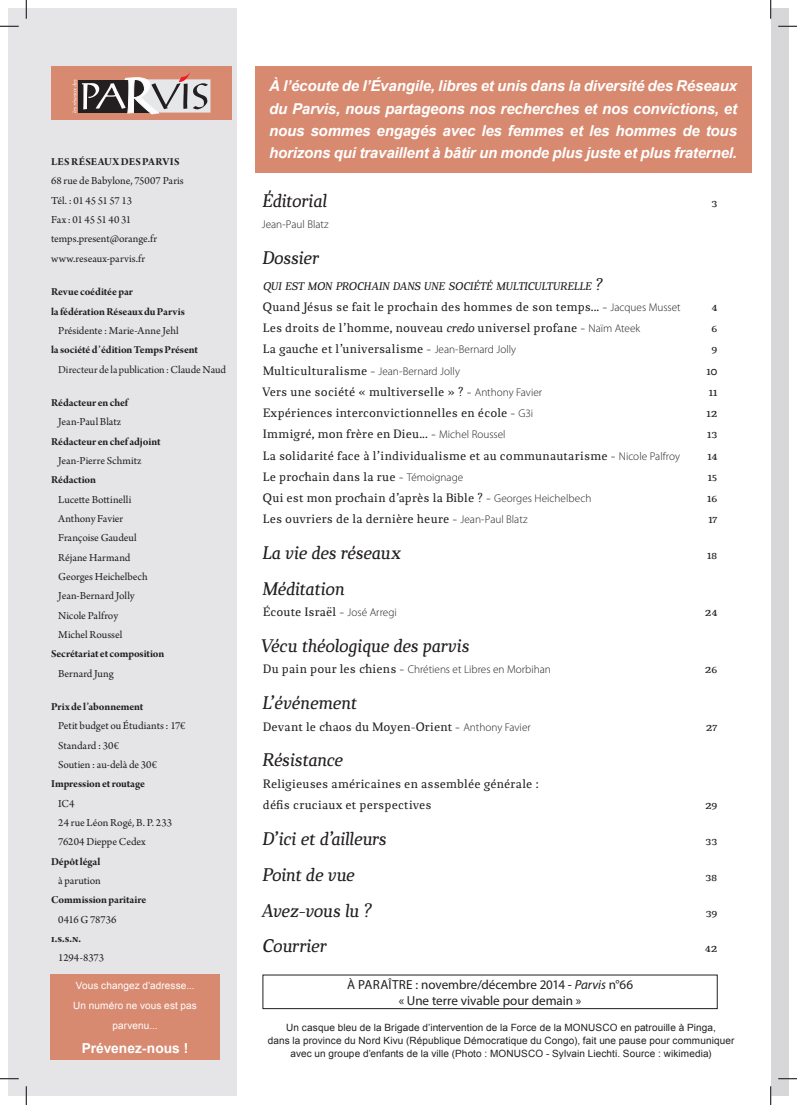
<style>
.page{position:relative;width:797px;height:1105px;background:#fff}
.page>*{position:absolute;margin:0;border:0;box-sizing:border-box;transform-origin:0 0}
.t1{font:italic 18.75px "Chucaratext";letter-spacing:-.005em;color:#231f20}
.t2{font:italic 700 15px/22.4px "Arial";letter-spacing:-.01em;color:#fff;text-align:justify}
.t3{font:700 13.75px "Arial";color:#fff}
.t4{font:13.12px/16px "Myriad Pro";color:#231f20;text-align:center}
.t5{font:12.5px/21.2px "Chucaratext";letter-spacing:.01em;color:#231f20}
.t6{font:italic 11.38px "Chucaratext";letter-spacing:.01em;color:#231f20}
.t7{font:11.25px/19.4px "Arno Pro";letter-spacing:-.005em;color:#231f20}
.t8{font:11.25px/19.4px "Arno Pro Bold Subhead";letter-spacing:-.005em;color:#231f20}
.t9{font:300 11.25px "Myriad Pro";color:#231f20}
.t10{font:11.25px "Arno Pro Subhead";letter-spacing:-.01em;color:#231f20}
.t11{font:11.25px "Arno Pro Bold Subhead";letter-spacing:.025em;color:#231f20}
.t12{font:10px/13px "Arial";letter-spacing:.01em;color:#231f20;text-align:center}
.t13{font:10px/20px "Arial";letter-spacing:.01em;color:#fff;text-align:center}
.s1{font-family:"Arno Pro"}
.s2{font-size:16.25px}
.s3{font-family:"Myriad Pro";font-weight:300;font-size:11.25px}
.s4{font-style:italic}
.s5{font-family:"Chucaratext";font-weight:400;font-size:12.5px}
</style>
<div class="page">
<div style="left:255px;top:66px;width:496px;height:106px;background:#d88a70"></div>
<div style="left:9px;top:9px;width:227px;height:1087px;background:#e5e5e7"></div>
<div style="left:50px;top:974px;width:170px;height:86px;background:#d88a70"></div>
<div style="left:51px;top:66px;width:181px;height:54px;background:#d88a70"></div>
<div style="left:78px;top:80px;width:81px;height:32px;background:#231f20"></div>
<svg style="left:82px;top:73px;width:128px;height:41px"></svg>
<svg style="left:72px;top:80px;width:4px;height:33px"></svg>
<div style="left:262px;top:975px;width:455px;height:34px;border:1px solid #231f20"></div>
<div style="left:770px;top:9px;width:18px;height:1087px;background:#d7d7d9"></div>
<div style="left:9px;top:26px;width:761px;height:18px;background:linear-gradient(to right,#e7e7e9,#fff)"></div>
<div style="left:9px;top:1061px;width:761px;height:18px;background:linear-gradient(to right,#e7e7e9,#fff)"></div>
<svg style="left:0;top:26px;width:19px;height:1px"></svg>
<svg style="left:778px;top:26px;width:19px;height:1px"></svg>
<svg style="left:0;top:1078px;width:19px;height:1px"></svg>
<svg style="left:778px;top:1078px;width:19px;height:1px"></svg>
<svg style="left:26px;top:0;width:1px;height:19px"></svg>
<svg style="left:26px;top:1086px;width:1px;height:19px"></svg>
<svg style="left:770px;top:0;width:1px;height:19px"></svg>
<svg style="left:770px;top:1086px;width:1px;height:19px"></svg>
<p class="t11" style="left:51px;top:155px;width:130px">LES RÉSEAUX DES PARVIS</p>
<p class="t7" style="left:51px;top:172px;width:134px">68 rue de Babylone, 75007 Paris<br>Tél. : 01 45 51 57 13<br>Fax : 01 45 51 40 31 temps.present@orange.fr www.reseaux-parvis.fr</p>
<p class="t8" style="left:51px;top:283px;width:135px">Revue coéditée par<br>la fédération Réseaux du Parvis</p>
<p class="t7" style="left:58px;top:321px;width:122px">Présidente : Marie-Anne Jehl</p>
<p class="t8" style="left:51px;top:341px;width:148px">la société d’édition Temps Présent</p>
<p class="t10" style="left:58px;top:363px;width:169px">Directeur de la publication : <span class="s1">Claude Naud</span></p>
<p class="t8" style="left:51px;top:394px;width:79px">Rédacteur en chef</p>
<p class="t7" style="left:58px;top:413px;width:64px">Jean-Paul Blatz</p>
<p class="t8" style="left:51px;top:432px;width:111px">Rédacteur en chef adjoint</p>
<p class="t7" style="left:58px;top:451px;width:85px">Jean-Pierre Schmitz</p>
<p class="t8" style="left:51px;top:471px;width:46px">Rédaction</p>
<p class="t7" style="left:58px;top:490px;width:91px">Lucette Bottinelli<br>Anthony Favier<br>Françoise Gaudeul<br>Réjane Harmand<br>Georges Heichelbech<br>Jean-Bernard Jolly<br>Nicole Palfroy<br>Michel Roussel</p>
<p class="t8" style="left:51px;top:645px;width:115px">Secrétariat et composition</p>
<p class="t7" style="left:58px;top:664px;width:57px">Bernard Jung</p>
<p class="t8" style="left:51px;top:698px;width:94px">Prix de l’abonnement</p>
<p class="t7" style="left:58px;top:717px;width:129px">Petit budget ou Étudiants : 17€<br>Standard : 30€<br>Soutien : au-delà de 30€</p>
<p class="t8" style="left:51px;top:775px;width:95px">Impression et routage</p>
<p class="t7" style="left:58px;top:794px;width:115px">IC4<br>24 rue Léon Rogé, B. P. 233<br>76204 Dieppe Cedex</p>
<p class="t8" style="left:51px;top:852px;width:51px">Dépôt légal</p>
<p class="t7" style="left:58px;top:872px;width:44px">à parution</p>
<p class="t8" style="left:51px;top:891px;width:97px">Commission paritaire</p>
<p class="t7" style="left:58px;top:910px;width:60px">0416 G 78736</p>
<p class="t8" style="left:51px;top:930px;width:32px">i.s.s.n.</p>
<p class="t7" style="left:58px;top:949px;width:47px">1294-8373</p>
<p class="t13" style="left:73px;top:975px;width:125px">Vous changez d’adresse...<br>Un numéro ne vous est pas parvenu...</p>
<p class="t3" style="left:82px;top:1039px;width:108px">Prévenez-nous !</p>
<p class="t2" style="left:269px;top:75px;width:469px">À l’écoute de l’Évangile, libres et unis dans la diversité des Réseaux du Parvis, nous partageons nos recherches et nos convictions, et nous sommes engagés avec les femmes et les hommes de tous horizons qui travaillent à bâtir un monde plus juste et plus fraternel.</p>
<h1 class="t1" style="left:262px;top:190px;width:66px">Éditorial</h1>
<p class="t5" style="left:711px;top:193px;width:7px">3</p>
<p class="t9" style="left:262px;top:217px;width:68px">Jean-Paul Blatz</p>
<h1 class="t1" style="left:262px;top:247px;width:58px">Dossier</h1>
<p class="t6" style="left:263px;top:279px;width:341px">QUI EST MON PROCHAIN DANS UNE SOCIÉTÉ MULTICULTURELLE <span class="s2">?</span></p>
<p class="t5" style="left:263px;top:297px;width:419px">Quand Jésus se fait le prochain des hommes de son temps... - <span class="s3">Jacques Musset</span></p>
<p class="t5" style="left:711px;top:297px;width:7px">4</p>
<p class="t5" style="left:263px;top:318px;width:378px">Les droits de l’homme, nouveau <span class="s4">credo</span> universel profane - <span class="s3">Naïm Ateek</span></p>
<p class="t5" style="left:711px;top:318px;width:7px">6</p>
<p class="t5" style="left:263px;top:339px;width:254px">La gauche et l’universalisme - <span class="s3">Jean-Bernard Jolly</span></p>
<p class="t5" style="left:711px;top:339px;width:7px">9</p>
<p class="t5" style="left:263px;top:361px;width:198px">Multiculturalisme - <span class="s3">Jean-Bernard Jolly</span></p>
<p class="t5" style="left:706px;top:361px;width:12px">10</p>
<p class="t5" style="left:262px;top:382px;width:281px">Vers une société « multiverselle » ? - <span class="s3">Anthony Favier</span></p>
<p class="t5" style="left:708px;top:382px;width:10px">11</p>
<p class="t5" style="left:263px;top:403px;width:272px">Expériences interconvictionnelles en école - <span class="s3">G3i</span></p>
<p class="t5" style="left:706px;top:403px;width:12px">12</p>
<p class="t5" style="left:263px;top:424px;width:244px">Immigré, mon frère en Dieu... - <span class="s3">Michel Roussel</span></p>
<p class="t5" style="left:707px;top:424px;width:12px">13</p>
<p class="t5" style="left:263px;top:446px;width:418px">La solidarité face à l’individualisme et au communautarisme - <span class="s3">Nicole Palfroy</span></p>
<p class="t5" style="left:707px;top:446px;width:11px">14</p>
<p class="t5" style="left:263px;top:467px;width:202px">Le prochain dans la rue - <span class="s3">Témoignage</span></p>
<p class="t5" style="left:707px;top:467px;width:11px">15</p>
<p class="t5" style="left:263px;top:488px;width:330px">Qui est mon prochain d’après la Bible ? - <span class="s3">Georges Heichelbech</span></p>
<p class="t5" style="left:707px;top:488px;width:12px">16</p>
<p class="t5" style="left:263px;top:509px;width:266px">Les ouvriers de la dernière heure - <span class="s3">Jean-Paul Blatz</span></p>
<p class="t5" style="left:708px;top:509px;width:10px">17</p>
<h1 class="t1" style="left:262px;top:542px;width:140px">La vie des réseaux</h1>
<p class="t5" style="left:707px;top:545px;width:11px">18</p>
<h1 class="t1" style="left:262px;top:578px;width:84px">Méditation</h1>
<p class="t5" style="left:263px;top:602px;width:135px">Écoute Israël - <span class="s3">José Arregi</span></p>
<p class="t5" style="left:705px;top:602px;width:14px">24</p>
<h1 class="t1" style="left:261px;top:635px;width:209px">Vécu théologique des parvis</h1>
<p class="t9" style="left:263px;top:663px;width:289px"><span class="s5">Du pain pour les chiens -</span> Chrétiens et Libres en Morbihan</p>
<p class="t5" style="left:705px;top:659px;width:14px">26</p>
<h1 class="t1" style="left:262px;top:692px;width:96px">L’événement</h1>
<p class="t5" style="left:263px;top:717px;width:269px">Devant le chaos du Moyen-Orient - <span class="s3">Anthony Favier</span></p>
<p class="t5" style="left:706px;top:717px;width:13px">27</p>
<h1 class="t1" style="left:262px;top:749px;width:82px">Résistance</h1>
<p class="t5" style="left:263px;top:774px;width:278px">Religieuses américaines en assemblée générale : défis cruciaux et perspectives</p>
<p class="t5" style="left:705px;top:795px;width:14px">29</p>
<h1 class="t1" style="left:262px;top:828px;width:126px">D’ici et d’ailleurs</h1>
<p class="t5" style="left:705px;top:831px;width:13px">33</p>
<h1 class="t1" style="left:262px;top:864px;width:94px">Point de vue</h1>
<p class="t5" style="left:705px;top:867px;width:13px">38</p>
<h1 class="t1" style="left:261px;top:899px;width:111px">Avez-vous lu ?</h1>
<p class="t5" style="left:705px;top:902px;width:13px">39</p>
<h1 class="t1" style="left:262px;top:935px;width:66px">Courrier</h1>
<p class="t5" style="left:705px;top:938px;width:14px">42</p>
<p class="t4" style="left:347px;top:976px;width:287px">À PARAÎTRE : novembre/décembre 2014 - <span class="s4">Parvis</span> n°66 « Une terre vivable pour demain »</p>
<p class="t12" style="left:268px;top:1021px;width:468px">Un casque bleu de la Brigade d’intervention de la Force de la MONUSCO en patrouille à Pinga,<br>dans la province du Nord Kivu (République Démocratique du Congo), fait une pause pour communiquer avec un groupe d’enfants de la ville (Photo : MONUSCO - Sylvain Liechti. Source : wikimedia)</p>
</div>
